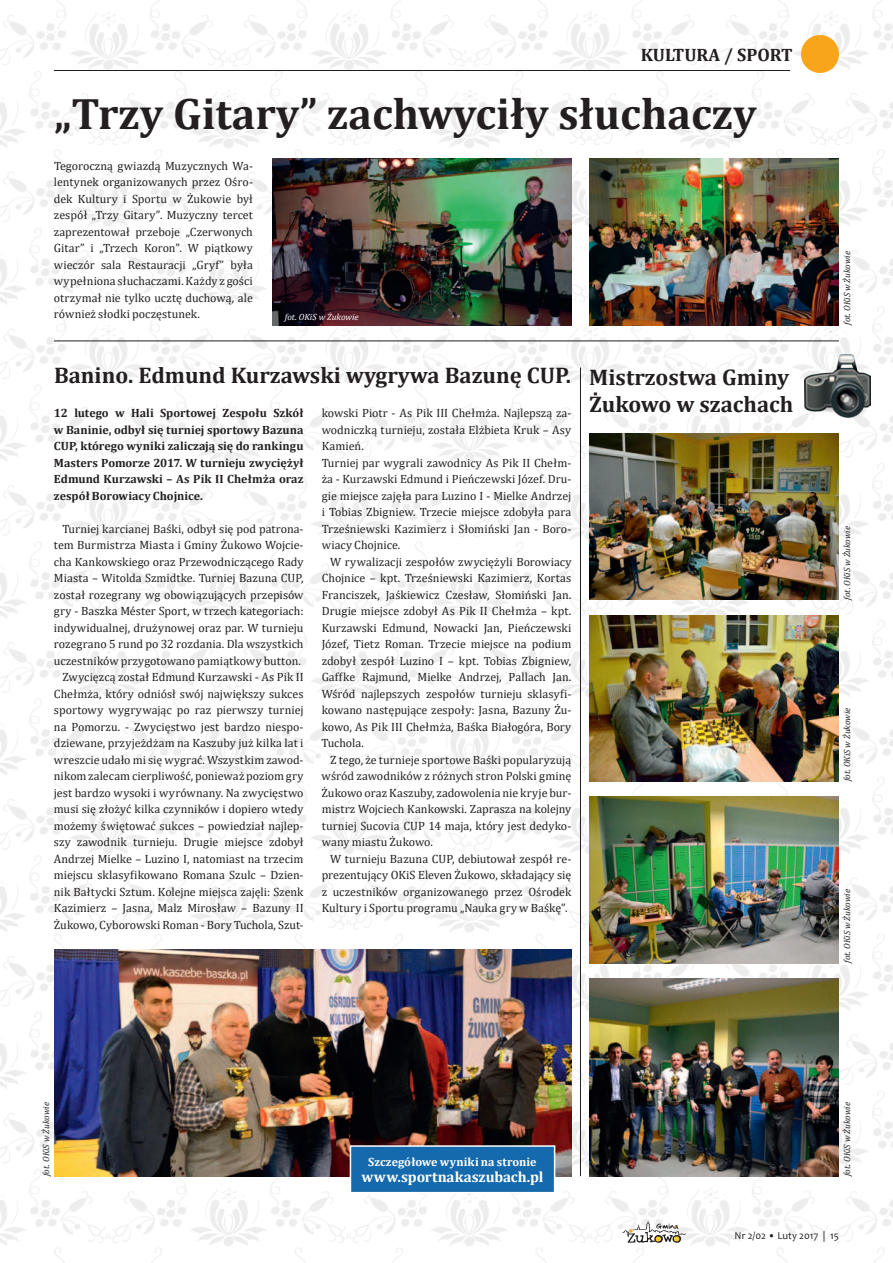
<style>
.page{position:relative;width:893px;height:1263px;background:#fff}
.page>*{position:absolute;margin:0;border:0;box-sizing:border-box;transform-origin:0 0}
.t1{font:700 44.25px "Cambria";color:#231f20}
.t2{font:700 22.65px "Cambria";color:#231f20}
.t3{font:700 18px "Cambria";color:#231f20}
.t4{font:700 15px "Cambria";letter-spacing:-.005em;color:#fff}
.t5{font:12px/16.5px "Cambria";color:#231f20;text-align:justify}
.t6{font:700 12px/16.5px "Cambria";letter-spacing:.005em;color:#231f20;text-align:justify}
.t7{font:700 12px "Cambria";letter-spacing:.005em;color:#fff}
.t8{font:10.5px "Candara";color:#231f20}
.t9{font:italic 9px "Cambria";color:#231f20}
.t10{font:italic 9px "Cambria";color:#fff}
</style>
<div class="page">
<img style="left:0;top:0;width:893px;height:1263px">
<svg style="left:622px;top:1221px;width:64px;height:22px"></svg>
<hr style="left:54px;top:70px;width:736px;height:1px;background:#231f20">
<div style="left:801px;top:35px;width:38px;height:38px;background:#f9a51b;border-radius:50%"></div>
<hr style="left:54px;top:341px;width:785px;height:1px;background:#231f20">
<hr style="left:580px;top:368px;width:1px;height:808px;background:#231f20">
<img style="left:54px;top:950px;width:517px;height:226px">
<img style="left:805px;top:354px;width:65px;height:63px">
<img style="left:589px;top:434px;width:250px;height:166px">
<img style="left:589px;top:615px;width:250px;height:166px">
<img style="left:589px;top:797px;width:250px;height:166px">
<img style="left:589px;top:978px;width:250px;height:198px">
<div style="left:350px;top:1145px;width:205px;height:48px;background:#156aad;border:2px solid #fff"></div>
<img style="left:273px;top:158px;width:298px;height:167px">
<img style="left:589px;top:158px;width:250px;height:167px">
<h3 class="t3" style="left:641px;top:42px;width:153px">KULTURA / SPORT</h3>
<h1 class="t1" style="left:54px;top:83px;width:704px">„Trzy Gitary” zachwyciły słuchaczy</h1>
<p class="t5" style="left:54px;top:157px;width:201px">Tegoroczną gwiazdą Muzycznych Wa&shy;lentynek organizowanych przez Ośro&shy;dek Kultury i Sportu w Żukowie był zespół „Trzy Gitary”. Muzyczny tercet zaprezentował przeboje „Czerwonych Gitar” i „Trzech Koron”. W piątkowy wieczór sala Restauracji „Gryf” była wypełniona słuchaczami.Każdy z gości otrzymał nie tylko ucztę duchową, ale również słodki poczęstunek.</p>
<p class="t10" style="left:285px;top:311px;width:75px">fot. OKiS w Żukowie</p>
<h2 class="t2" style="left:54px;top:359px;width:736px">Banino. Edmund Kurzawski wygrywa Bazunę CUP. Mistrzostwa Gminy</h2>
<p class="t5" style="left:322px;top:405px;width:473px">kowski Piotr - As Pik III Chełmża. Najlepszą za- <sup>Żukowo</sup> <sup>w</sup> <sup>szachach</sup></p>
<p class="t5" style="left:322px;top:421px;width:251px">wodniczką turnieju, została Elżbieta Kruk – Asy</p>
<p class="t5" style="left:322px;top:438px;width:44px">Kamień.</p>
<p class="t5" style="left:322px;top:454px;width:251px">Turniej par wygrali zawodnicy As Pik II Chełm-</p>
<p class="t5" style="left:322px;top:471px;width:251px">ża - Kurzawski Edmund i Pieńczewski Józef. Dru-</p>
<p class="t5" style="left:322px;top:487px;width:251px">gie miejsce zajęła para Luzino I - Mielke Andrzej</p>
<p class="t5" style="left:322px;top:504px;width:251px">i Tobias Zbigniew. Trzecie miejsce zdobyła para</p>
<p class="t5" style="left:322px;top:520px;width:251px">Trześniewski Kazimierz i Słomiński Jan - Boro-</p>
<p class="t5" style="left:322px;top:537px;width:80px">wiacy Chojnice.</p>
<p class="t5" style="left:330px;top:553px;width:243px">W rywalizacji zespołów zwyciężyli Borowiacy</p>
<p class="t5" style="left:322px;top:570px;width:251px">Chojnice – kpt. Trześniewski Kazimierz, Kortas</p>
<p class="t5" style="left:322px;top:586px;width:251px">Franciszek, Jaśkiewicz Czesław, Słomiński Jan.</p>
<p class="t5" style="left:322px;top:603px;width:251px">Drugie miejsce zdobył As Pik II Chełmża – kpt.</p>
<p class="t5" style="left:322px;top:619px;width:251px">Kurzawski Edmund, Nowacki Jan, Pieńczewski</p>
<p class="t5" style="left:322px;top:636px;width:251px">Józef, Tietz Roman. Trzecie miejsce na podium</p>
<p class="t5" style="left:322px;top:652px;width:251px">zdobył zespół Luzino I – kpt. Tobias Zbigniew,</p>
<p class="t5" style="left:322px;top:669px;width:251px">Gaffke Rajmund, Mielke Andrzej, Pallach Jan.</p>
<p class="t5" style="left:322px;top:685px;width:251px">Wśród najlepszych zespołów turnieju sklasyfi-</p>
<p class="t5" style="left:322px;top:702px;width:251px">kowano następujące zespoły: Jasna, Bazuny Żu-</p>
<p class="t5" style="left:322px;top:718px;width:251px">kowo, As Pik III Chełmża, Baśka Białogóra, Bory</p>
<p class="t5" style="left:322px;top:735px;width:44px">Tuchola.</p>
<p class="t5" style="left:330px;top:751px;width:243px">Z tego, że turnieje sportowe Baśki popularyzują</p>
<p class="t5" style="left:322px;top:768px;width:251px">wśród zawodników z różnych stron Polski gminę</p>
<p class="t5" style="left:322px;top:784px;width:251px">Żukowo oraz Kaszuby, zadowolenia nie kryje bur-</p>
<p class="t5" style="left:322px;top:801px;width:251px">mistrz Wojciech Kankowski. Zaprasza na kolejny</p>
<p class="t5" style="left:322px;top:817px;width:251px">turniej Sucovia CUP 14 maja, który jest dedyko-</p>
<p class="t5" style="left:322px;top:834px;width:113px">wany miastu Żukowo.</p>
<p class="t5" style="left:330px;top:850px;width:243px">W turnieju Bazuna CUP, debiutował zespół re-</p>
<p class="t5" style="left:322px;top:867px;width:251px">prezentujący OKiS Eleven Żukowo, składający się</p>
<p class="t5" style="left:322px;top:883px;width:251px">z uczestników organizowanego przez Ośrodek</p>
<p class="t5" style="left:322px;top:900px;width:247px">Kultury i Sportu programu „Nauka gry w Baśkę”.</p>
<p class="t6" style="left:54px;top:404px;width:251px">12 lutego w Hali Sportowej Zespołu Szkół w Baninie, odbył się turniej sportowy Bazuna CUP, którego wyniki zaliczają się do rankingu Masters Pomorze 2017. W turnieju zwyciężył Edmund Kurzawski – As Pik II Chełmża oraz zespół Borowiacy Chojnice.</p>
<p class="t5" style="left:54px;top:520px;width:251px;text-align:right">Turniej karcianej Baśki, odbył się pod patrona&shy;tem Burmistrza Miasta i Gminy Żukowo Wojcie&shy;cha Kankowskiego oraz Przewodniczącego Rady Miasta – Witolda Szmidtke. Turniej Bazuna CUP, został rozegrany wg obowiązujących przepisów gry - Baszka Méster Sport, w trzech kategoriach: indywidualnej, drużynowej oraz par. W turnieju rozegrano 5 rund po 32 rozdania. Dla wszystkich uczestników przygotowano pamiątkowy button.<br>Zwycięzcą został Edmund Kurzawski - As Pik II Chełmża, który odniósł swój największy sukces sportowy wygrywając po raz pierwszy turniej na Pomorzu. - Zwycięstwo jest bardzo niespo&shy;dziewane, przyjeżdżam na Kaszuby już kilka lat i wreszcie udało mi się wygrać. Wszystkim zawod&shy;nikom zalecam cierpliwość, ponieważ poziom gry jest bardzo wysoki i wyrównany. Na zwycięstwo musi się złożyć kilka czynników i dopiero wtedy możemy świętować sukces – powiedział najlep&shy;szy zawodnik turnieju. Drugie miejsce zdobył Andrzej Mielke – Luzino I, natomiast na trzecim miejscu sklasyfikowano Romana Szulc – Dzien&shy;nik Bałtycki Sztum. Kolejne miejsca zajęli: Szenk Kazimierz – Jasna, Malz Mirosław – Bazuny II Żukowo, Cyborowski Roman - Bory Tuchola, Szut-</p>
<p class="t9" style="left:841px;top:325px;width:75px;rotate:-90deg">fot. OKiS w Żukowie</p>
<p class="t9" style="left:841px;top:600px;width:75px;rotate:-90deg">fot. OKiS w Żukowie</p>
<p class="t9" style="left:841px;top:781px;width:75px;rotate:-90deg">fot. OKiS w Żukowie</p>
<p class="t9" style="left:841px;top:963px;width:75px;rotate:-90deg">fot. OKiS w Żukowie</p>
<p class="t9" style="left:40px;top:1176px;width:75px;rotate:-90deg">fot. OKiS w Żukowie</p>
<p class="t7" style="left:368px;top:1153px;width:170px">Szczegółowe wyniki na stronie</p>
<p class="t4" style="left:362px;top:1166px;width:183px">www.sportnakaszubach.pl</p>
<p class="t9" style="left:841px;top:1176px;width:75px;rotate:-90deg">fot. OKiS w Żukowie</p>
<p class="t8" style="left:735px;top:1229px;width:106px">Nr 2/02 • Luty 2017 | 15</p>
</div>
